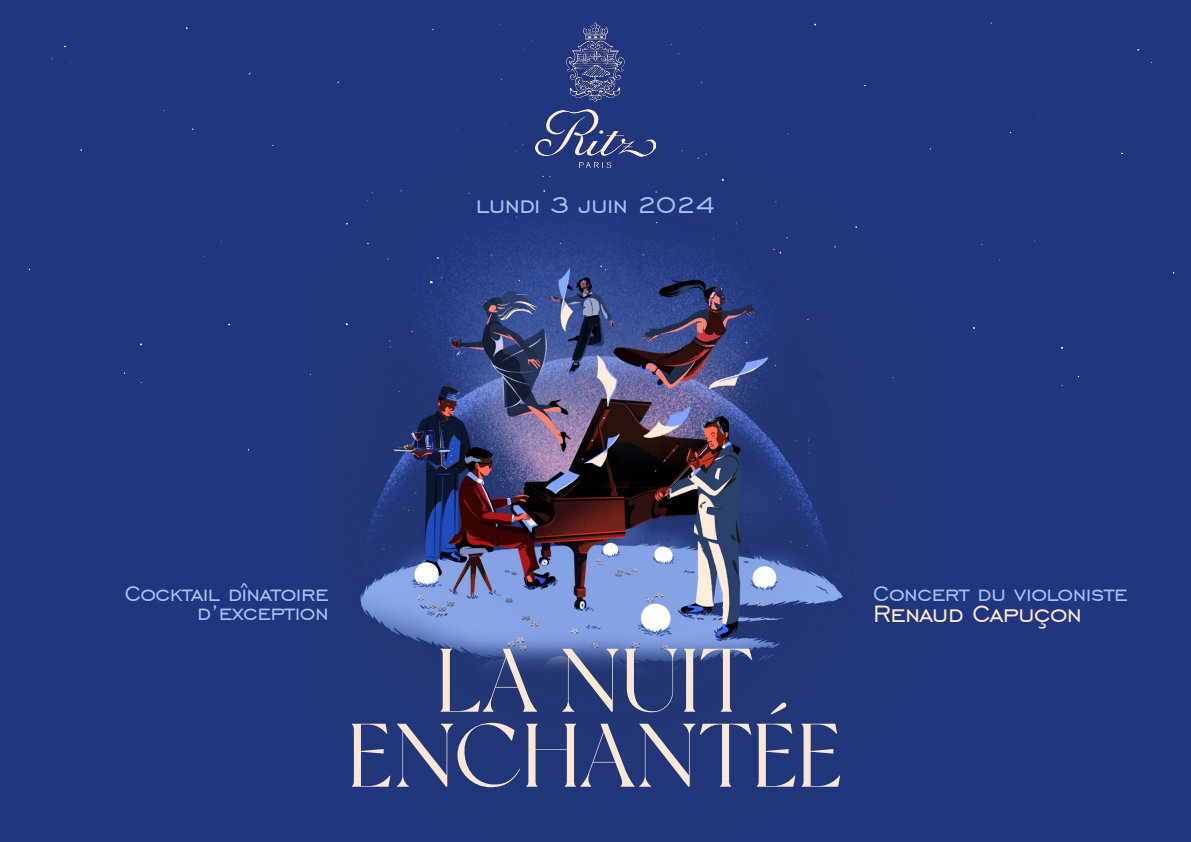
<style>
.page{position:relative;width:1191px;height:842px;background:#fff}
.page>*{position:absolute;margin:0;border:0;box-sizing:border-box;transform-origin:0 0}
.t1{font:90px/75px "New York";color:#fae7d6;text-align:center}
.t2{font:30px "Engravers Gothic BT";letter-spacing:-.02em;color:#a8c1f5}
.t3{font:30px "Engravers Gothic BT";letter-spacing:-.02em;color:#ffe9d6}
.t4{font:27px/19px "Engravers Gothic BT";letter-spacing:-.02em;color:#a8c1f5;text-align:right}
</style>
<div class="page">
<img style="left:0;top:0;width:1191px;height:842px">
<img style="left:536px;top:22px;width:119px;height:145px">
<p class="t2" style="left:476px;top:188px;width:241px">lundi 3 juin 2024</p>
<p class="t4" style="left:125px;top:583px;width:205px">Cocktail dînatoire d’exception</p>
<p class="t4" style="left:873px;top:583px;width:256px">Concert du violoniste</p>
<p class="t3" style="left:873px;top:597px;width:210px">Renaud Capuçon</p>
<h1 class="t1" style="left:348px;top:643px;width:496px">LA NUIT<br>ENCHANTÉE</h1>
</div>
